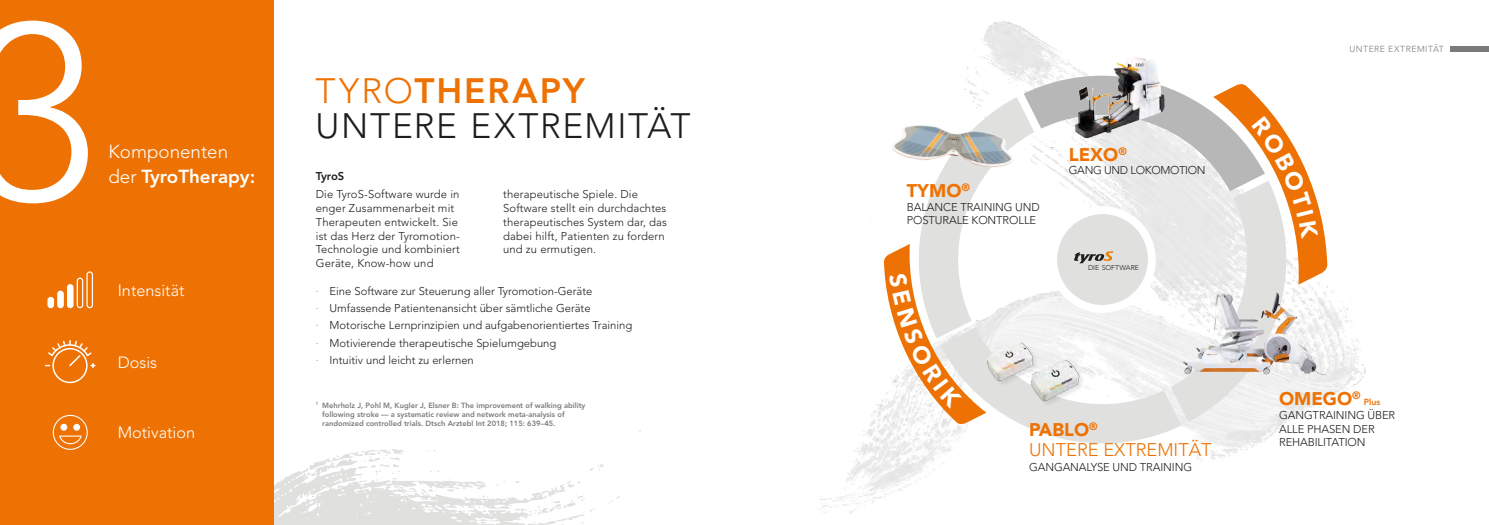
<style>
.page{position:relative;width:1489px;height:525px;background:#fff}
.page>*{position:absolute;margin:0;border:0;box-sizing:border-box;transform-origin:0 0}
.t1{font:300 249.38px "Avenir";color:#fff}
.t2{font:300 35px/35.9px "Avenir";letter-spacing:.05em;color:#1d1d1b}
.t3{font:300 18.75px/25.1px "Avenir";color:#fff}
.t4{font:300 18.25px/19.4px "Avenir";color:#ee7203}
.t5{font:900 18.25px "Avenir";color:#ee7203}
.t6{font:300 16.25px "Avenir";color:#fff}
.t7{font:300 11.25px/13.8px "Avenir";color:#1d1d1b}
.t8{font:300 11.25px "Avenir";letter-spacing:-.03em;color:#1d1d1b}
.t9{font:800 11.25px "Avenir";letter-spacing:-.01em;color:#1d1d1b}
.t10{font:300 8.75px "Avenir";letter-spacing:.06em;color:#7c7b7b}
.t11{font:800 8.75px "Avenir";color:#ee7203}
.t12{font:800 7.5px/9.2px "Avenir";color:#7c7b7b}
.t13{font:300 7px "Avenir";color:#1d1d1b}
.s1{font-weight:800}
.s2{color:#ee7203}
.s3{font-weight:800;color:#ee7203}
.s4{font-weight:900}
</style>
<div class="page">
<svg style="left:273px;top:429px;width:369px;height:95px"></svg>
<img style="left:820px;top:21px;width:546px;height:494px">
<div style="left:1449px;top:46px;width:39px;height:6px;background:#7c7b7b"></div>
<div style="left:0;top:0;width:273px;height:524px;background:#ee7203"></div>
<img style="left:1327px;top:248px;width:12px;height:139px">
<img style="left:1050px;top:49px;width:140px;height:21px">
<svg style="left:45px;top:340px;width:51px;height:44px"></svg>
<div style="left:53px;top:414px;width:35px;height:35px;border:1px solid #fff;border-radius:50%"></div>
<svg style="left:58px;top:424px;width:24px;height:20px"></svg>
<svg style="left:76px;top:271px;width:17px;height:37px"></svg>
<div style="left:68px;top:284px;width:5px;height:23px;background:#fff;border-radius:3px"></div>
<div style="left:67px;top:284px;width:7px;height:24px;border:1px solid #fff;border-radius:3px"></div>
<div style="left:58px;top:291px;width:5px;height:16px;background:#fff;border-radius:3px"></div>
<div style="left:57px;top:290px;width:7px;height:18px;border:1px solid #fff;border-radius:3px"></div>
<div style="left:48px;top:297px;width:5px;height:10px;background:#fff;border-radius:3px"></div>
<div style="left:47px;top:297px;width:7px;height:11px;border:1px solid #fff;border-radius:3px"></div>
<svg style="left:883px;top:70px;width:444px;height:373px"></svg>
<h1 class="t1" style="left:-32px;top:-32px;width:131px">3</h1>
<h3 class="t3" style="left:108px;top:139px;width:148px">Komponenten der <span class="s1">TyroTherapy:</span></h3>
<h3 class="t6" style="left:118px;top:280px;width:68px">Intensität</h3>
<h3 class="t6" style="left:118px;top:352px;width:41px">Dosis</h3>
<h3 class="t6" style="left:118px;top:423px;width:79px">Motivation</h3>
<h2 class="t2" style="left:315px;top:73px;width:376px"><span class="s2">TYRO</span><span class="s3">THERAPY<br></span>UNTERE EXTREMITÄT</h2>
<p class="t9" style="left:316px;top:169px;width:30px">TyroS</p>
<p class="t7" style="left:316px;top:187px;width:145px">Die TyroS-Software wurde in enger Zusammenarbeit mit<br>Therapeuten entwickelt. Sie ist das Herz der Tyromotion-<br>Technologie und kombiniert<br>Geräte, Know-how und</p>
<p class="t7" style="left:503px;top:187px;width:165px">therapeutische Spiele. Die<br>Software stellt ein durchdachtes therapeutisches System dar, das dabei hilft, Patienten zu fordern und zu ermutigen.</p>
<p class="t7" style="left:316px;top:283px;width:318px;line-height:17px"><span class="s2">·</span> Eine Software zur Steuerung aller Tyromotion-Geräte<br><span class="s2">·</span> Umfassende Patientenansicht über sämtliche Geräte<br><span class="s2">·</span> Motorische Lernprinzipien und aufgabenorientiertes Training <span class="s2">·</span> Motivierende therapeutische Spielumgebung<br><span class="s2">·</span> Intuitiv und leicht zu erlernen</p>
<p class="t12" style="left:322px;top:400px;width:265px;text-indent:-6px"><sup>1</sup> Mehrholz J, Pohl M, Kugler J, Elsner B: The improvement of walking ability following stroke — a systematic review and network meta-analysis of randomized controlled trials. Dtsch Arztebl Int 2018; 115: 639–45.</p>
<h3 class="t5" style="left:1068px;top:143px;width:60px">LEXO<sup>®</sup></h3>
<h3 class="t5" style="left:906px;top:180px;width:65px">TYMO<sup>®</sup></h3>
<p class="t7" style="left:906px;top:200px;width:134px">BALANCE TRAINING UND<br>POSTURALE KONTROLLE</p>
<p class="t8" style="left:1068px;top:163px;width:138px">GANG UND LOKOMOTION</p>
<p class="t13" style="left:1088px;top:263px;width:52px">DIE SOFTWARE</p>
<h3 class="t4" style="left:1029px;top:420px;width:184px"><span class="s4">PABLO</span><sup>®<br></sup>UNTERE EXTREMITÄT</h3>
<p class="t7" style="left:1029px;top:460px;width:164px">GANGANALYSE UND TRAINING</p>
<p class="t10" style="left:1349px;top:43px;width:96px">UNTERE EXTREMITÄT</p>
<h3 class="t5" style="left:1278px;top:387px;width:83px">OMEGO<sup>®</sup></h3>
<p class="t11" style="left:1363px;top:396px;width:18px">Plus</p>
<p class="t7" style="left:1278px;top:408px;width:118px">GANGTRAINING ÜBER<br>ALLE PHASEN DER<br>REHABILITATION</p>
</div>
